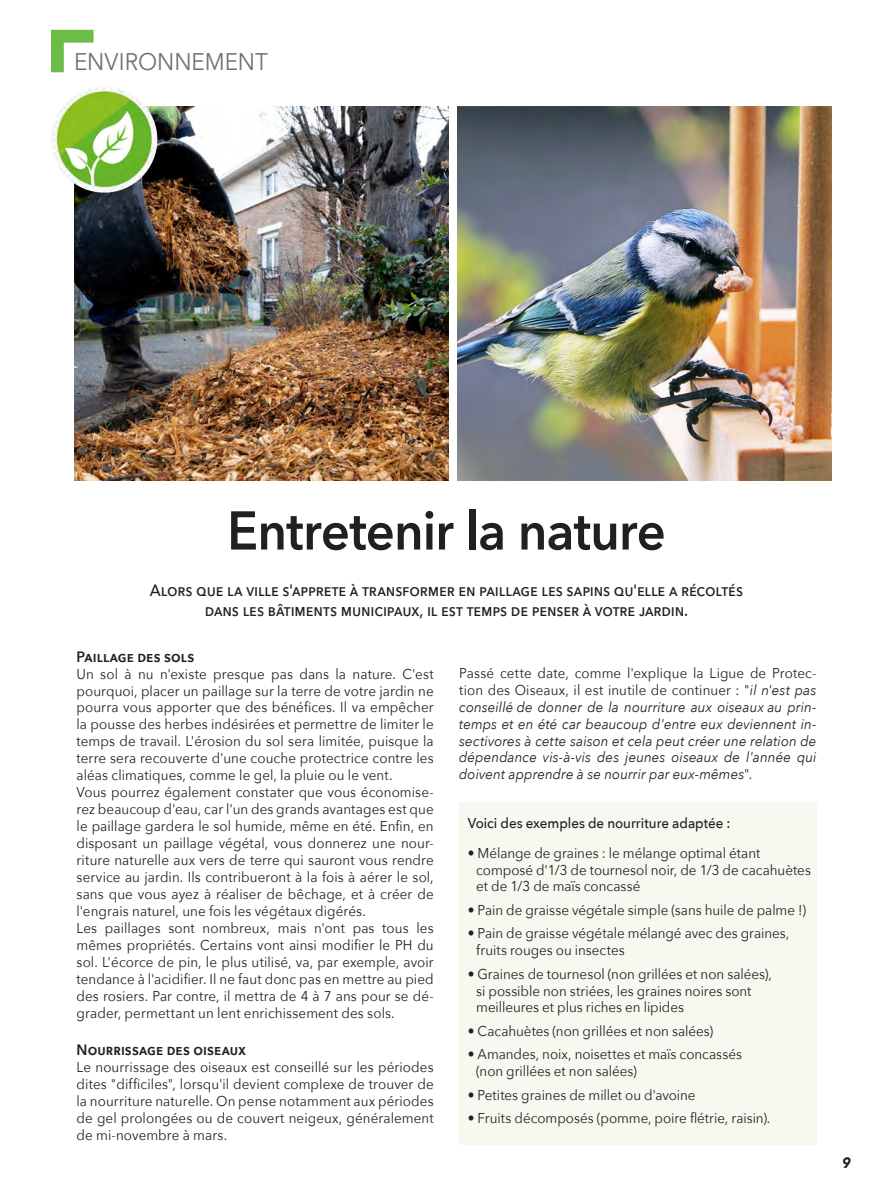
<style>
.page{position:relative;width:893px;height:1191px;background:#fff}
.page>*{position:absolute;margin:0;border:0;box-sizing:border-box;transform-origin:0 0}
.t1{font:600 54px "Avenir Next";letter-spacing:-.015em;color:#231f20;scale:.94 1}
.t2{font:24px "Avenir Next";color:#6f7073;scale:.94 1}
.t3{font:500 16.5px "Avenir Next";letter-spacing:.11em;color:#231f20;scale:.94 1}
.t4{font:500 16.5px "Avenir Next";letter-spacing:-.01em;color:#231f20;scale:.94 1}
.t5{font:600 15px "Avenir Next";letter-spacing:.01em;color:#231f20;scale:.94 1}
.t6{font:italic 900 15px "Avenir";color:#231f20;scale:.94 1}
.t7{font:14.25px/17px "Avenir Next";color:#231f20;text-align:justify;scale:.94 1}
.t8{font:italic 14.25px/17px "Avenir Next";letter-spacing:.005em;color:#231f20;text-align:justify;scale:.94 1}
.t9{font:500 14.25px "Avenir Next";color:#231f20;scale:.94 1}
.s1{font-style:normal}
</style>
<div class="page">
<div style="left:459px;top:801px;width:357px;height:343px;background:#f5f9ef"></div>
<svg style="left:51px;top:30px;width:43px;height:42px"></svg>
<img style="left:457px;top:106px;width:374px;height:374px">
<img style="left:74px;top:106px;width:374px;height:374px">
<img style="left:51px;top:86px;width:106px;height:107px;border-radius:53px">
<p class="t2" style="left:74px;top:41px;width:208px">ENVIRONNEMENT</p>
<p class="t1" style="left:227px;top:484px;width:468px">Entretenir la nature</p>
<p class="t3" style="left:150px;top:576px;width:633px">Alors que la ville s'apprete à transformer en paillage les sapins qu'elle a récoltés</p>
<p class="t4" style="left:205px;top:596px;width:516px">dans les bâtiments municipaux, il est temps de penser à votre jardin.</p>
<p class="t5" style="left:77px;top:643px;width:127px">Paillage des sols</p>
<p class="t7" style="left:77px;top:664px;width:382px">Un sol à nu n'existe presque pas dans la nature. C'est pourquoi, placer un paillage sur la terre de votre jardin ne pourra vous apporter que des bénéfices. Il va empêcher la pousse des herbes indésirées et permettre de limiter le temps de travail. L'érosion du sol sera limitée, puisque la terre sera recouverte d'une couche protectrice contre les aléas climatiques, comme le gel, la pluie ou le vent.</p>
<p class="t7" style="left:77px;top:783px;width:382px">Vous pourrez également constater que vous économise&shy;rez beaucoup d'eau, car l'un des grands avantages est que le paillage gardera le sol humide, même en été. Enfin, en disposant un paillage végétal, vous donnerez une nour&shy;riture naturelle aux vers de terre qui sauront vous rendre service au jardin. Ils contribueront à la fois à aérer le sol, sans que vous ayez à réaliser de bêchage, et à créer de l'engrais naturel, une fois les végétaux digérés.</p>
<p class="t7" style="left:77px;top:919px;width:381px">Les paillages sont nombreux, mais n'ont pas tous les mêmes propriétés. Certains vont ainsi modifier le PH du sol. L'écorce de pin, le plus utilisé, va, par exemple, avoir tendance à l'acidifier. Il ne faut donc pas en mettre au pied des rosiers. Par contre, il mettra de 4 à 7 ans pour se dé&shy;grader, permettant un lent enrichissement des sols.</p>
<p class="t5" style="left:77px;top:1037px;width:182px">Nourrissage des oiseaux</p>
<p class="t7" style="left:77px;top:1058px;width:381px">Le nourrissage des oiseaux est conseillé sur les périodes dites "difficiles", lorsqu'il devient complexe de trouver de la nourriture naturelle. On pense notamment aux périodes de gel prolongées ou de couvert neigeux, généralement de mi-novembre à mars.</p>
<p class="t8" style="left:459px;top:663px;width:381px"><span class="s1">Passé cette date, comme l'explique la Ligue de Protec&shy;tion des Oiseaux, il est inutile de continuer : "</span>il n'est pas conseillé de donner de la nourriture aux oiseaux au prin&shy;temps et en été car beaucoup d'entre eux deviennent in&shy;sectivores à cette saison et cela peut créer une relation de dépendance vis-à-vis des jeunes oiseaux de l'année qui doivent apprendre à se nourrir par eux-mêmes<span class="s1">".</span></p>
<p class="t9" style="left:468px;top:810px;width:281px">Voici des exemples de nourriture adaptée :</p>
<p class="t7" style="left:468px;top:843px;width:313px">• Mélange de graines : le mélange optimal étant</p>
<p class="t7" style="left:476px;top:860px;width:358px">composé d'1/3 de tournesol noir, de 1/3 de cacahuètes et de 1/3 de maïs concassé</p>
<p class="t7" style="left:468px;top:900px;width:361px">• Pain de graisse végétale simple (sans huile de palme !)</p>
<p class="t7" style="left:468px;top:924px;width:344px">• Pain de graisse végétale mélangé avec des graines,</p>
<p class="t7" style="left:476px;top:941px;width:159px">fruits rouges ou insectes</p>
<p class="t7" style="left:468px;top:964px;width:325px">• Graines de tournesol (non grillées et non salées),</p>
<p class="t7" style="left:476px;top:981px;width:294px">si possible non striées, les graines noires sont</p>
<p class="t7" style="left:476px;top:998px;width:223px">meilleures et plus riches en lipides</p>
<p class="t7" style="left:468px;top:1021px;width:263px">• Cacahuètes (non grillées et non salées)</p>
<p class="t7" style="left:468px;top:1045px;width:293px">• Amandes, noix, noisettes et maïs concassés</p>
<p class="t7" style="left:476px;top:1062px;width:172px">(non grillées et non salées)</p>
<p class="t7" style="left:468px;top:1085px;width:244px">• Petites graines de millet ou d'avoine</p>
<p class="t7" style="left:468px;top:1109px;width:323px">• Fruits décomposés (pomme, poire flétrie, raisin).</p>
<p class="t6" style="left:842px;top:1150px;width:10px">9</p>
</div>
